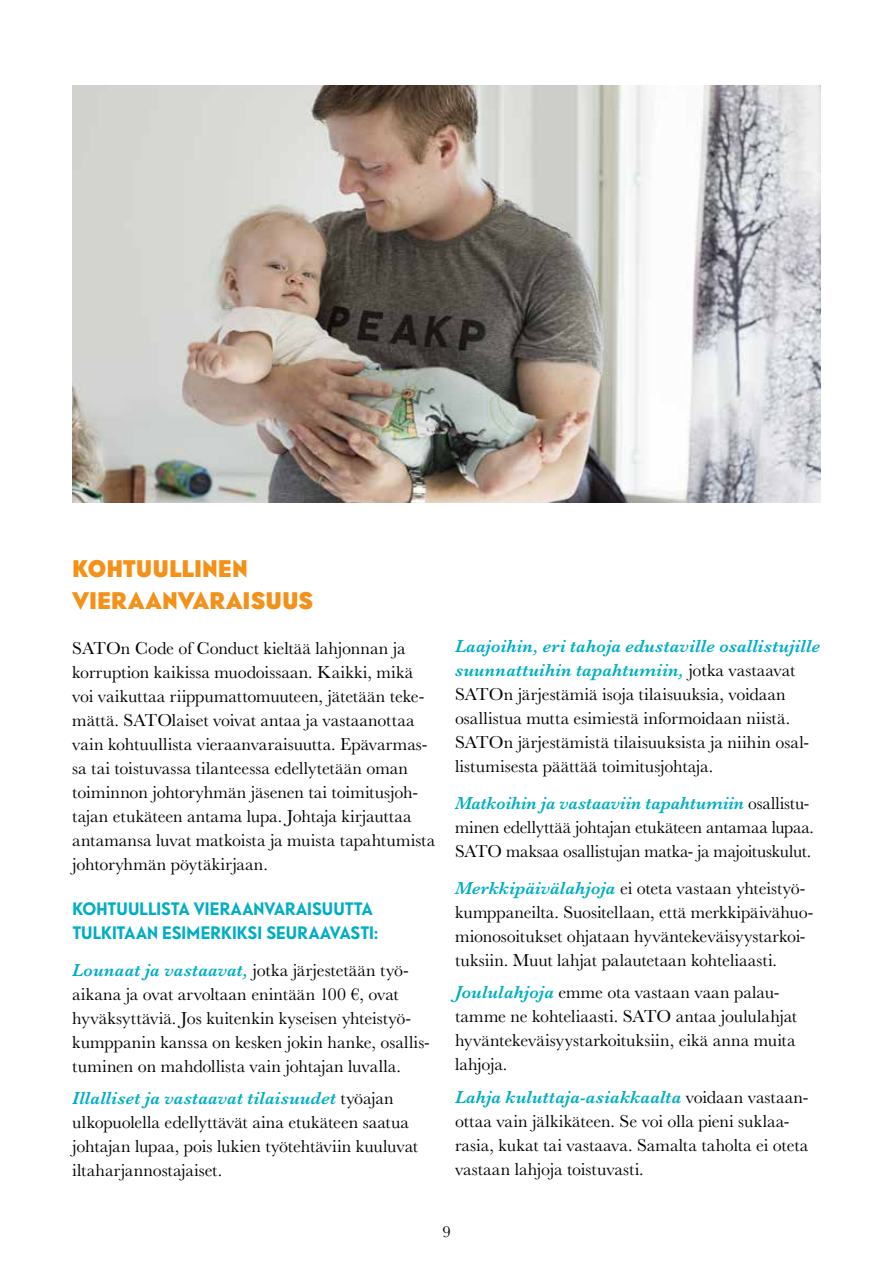
<style>
.page{position:relative;width:893px;height:1263px;background:#fff}
.page>*{position:absolute;margin:0;border:0;box-sizing:border-box;transform-origin:0 0}
.t1{font:900 24px/31.5px "Telefon";letter-spacing:.02em;color:#f39118}
.t2{font:18px/24px "Baskerville MT Pro";color:#000}
.t3{font:700 18px/24px "Telefon";letter-spacing:.005em;color:#00aec3}
.t4{font:16.5px "Baskerville MT Pro";color:#000}
.s1{font-weight:600;font-style:italic;color:#00aec3}
</style>
<div class="page">
<img style="left:72px;top:85px;width:749px;height:417px">
<h1 class="t1" style="left:72px;top:553px;width:242px">KOHTUULLINEN<br>VIERAANVARAISUUS</h1>
<p class="t2" style="left:72px;top:636px;width:364px">SATOn Code of Conduct kieltää lahjonnan ja korruption kaikissa muodoissaan. Kaikki, mikä voi vaikuttaa riippumattomuuteen, jätetään teke&shy;mättä. SATOlaiset voivat antaa ja vastaanottaa vain kohtuullista vieraanvaraisuutta. Epävarmas&shy;sa tai toistuvassa tilanteessa edellytetään oman toiminnon johtoryhmän jäsenen tai toimitusjoh&shy;tajan etukäteen antama lupa. Johtaja kirjauttaa antamansa luvat matkoista ja muista tapahtumista johtoryhmän pöytäkirjaan.</p>
<p class="t3" style="left:72px;top:897px;width:308px">KOHTUULLISTA VIERAANVARAISUUTTA<br>TULKITAAN ESIMERKIKSI SEURAAVASTI:</p>
<p class="t2" style="left:72px;top:958px;width:359px"><span class="s1">Lounaat ja vastaavat,</span> jotka järjestetään työ&shy;aikana ja ovat arvoltaan enintään 100 €, ovat hyväksyttäviä. Jos kuitenkin kyseisen yhteistyö&shy;kumppanin kanssa on kesken jokin hanke, osallis&shy;tuminen on mahdollista vain johtajan luvalla.</p>
<p class="t2" style="left:72px;top:1087px;width:347px"><span class="s1">Illalliset ja vastaavat tilaisuudet</span> työajan ulkopuolella edellyttävät aina etukäteen saatua johtajan lupaa, pois lukien työtehtäviin kuuluvat iltaharjannostajaiset.</p>
<p class="t2" style="left:455px;top:634px;width:367px"><span class="s1">Laajoihin, eri tahoja edustaville osallistujille suunnattuihin tapahtumiin,</span> jotka vastaavat SATOn järjestämiä isoja tilaisuuksia, voidaan osallistua mutta esimiestä informoidaan niistä.<br>SATOn järjestämistä tilaisuuksista ja niihin osal&shy;listumisesta päättää toimitusjohtaja.</p>
<p class="t2" style="left:455px;top:791px;width:361px"><span class="s1">Matkoihin ja vastaaviin tapahtumiin</span> osallistu&shy;minen edellyttää johtajan etukäteen antamaa lupaa.<br>SATO maksaa osallistujan matka- ja majoituskulut.</p>
<p class="t2" style="left:455px;top:876px;width:360px"><span class="s1">Merkkipäivälahjoja</span> ei oteta vastaan yhteistyö&shy;kumppaneilta. Suositellaan, että merkkipäivähuo&shy;mionosoitukset ohjataan hyväntekeväisyystarkoi&shy;tuksiin. Muut lahjat palautetaan kohteliaasti.</p>
<p class="t2" style="left:455px;top:980px;width:344px"><span class="s1">Joululahjoja</span> emme ota vastaan vaan palau&shy;tamme ne kohteliaasti. SATO antaa joululahjat hyväntekeväisyystarkoituksiin, eikä anna muita lahjoja.</p>
<p class="t2" style="left:455px;top:1085px;width:355px"><span class="s1">Lahja kuluttaja-asiakkaalta</span> voidaan vastaan&shy;ottaa vain jälkikäteen. Se voi olla pieni suklaa&shy;rasia, kukat tai vastaava. Samalta taholta ei oteta vastaan lahjoja toistuvasti.</p>
<p class="t4" style="left:442px;top:1222px;width:10px">9</p>
</div>
